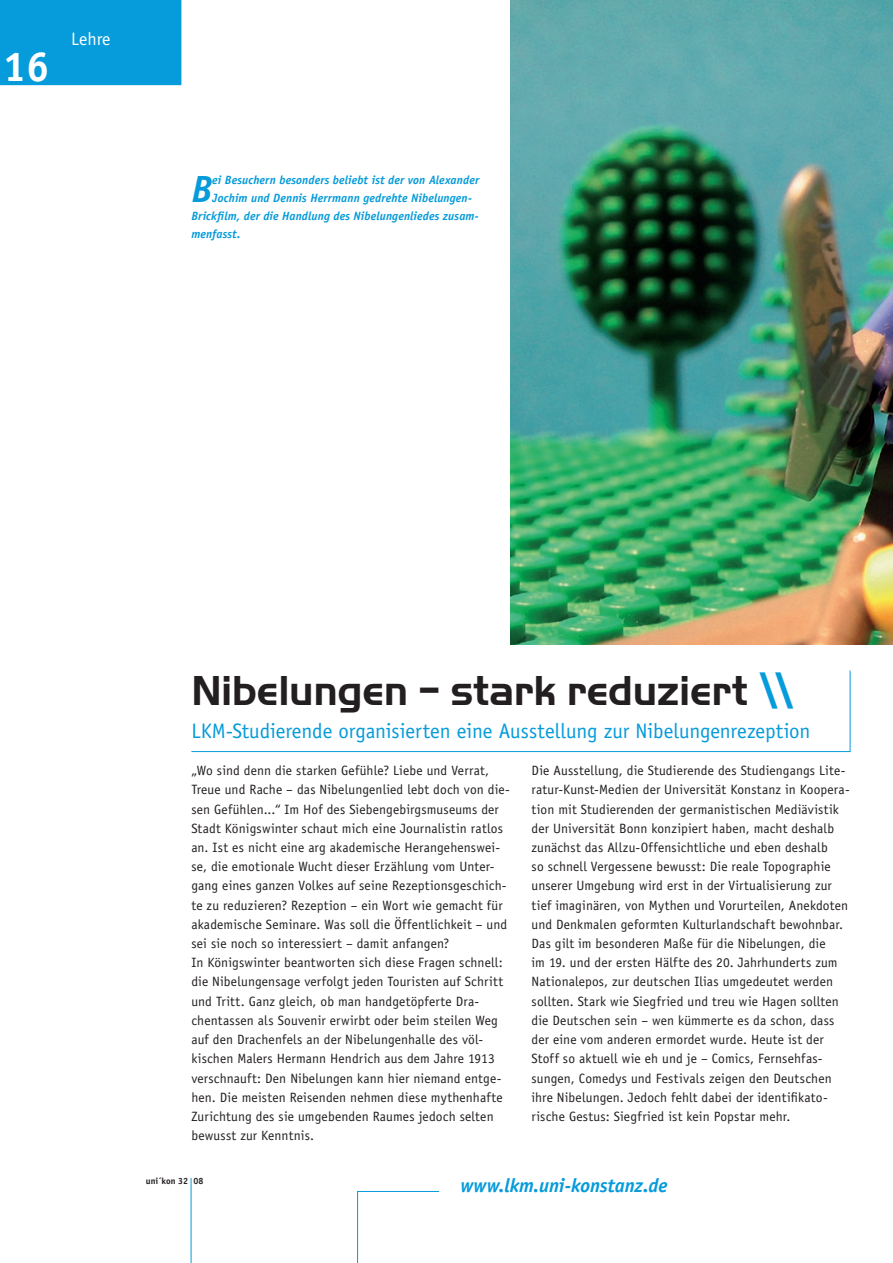
<style>
.page{position:relative;width:893px;height:1263px;background:#fff}
.page>*{position:absolute;margin:0;border:0;box-sizing:border-box;transform-origin:0 0}
.t1{font:700 43.5px "Handel Gothic EF";letter-spacing:-.005em;color:#231f20}
.t2{font:700 42px "Officina Sans Std";color:#fff}
.t3{font:italic 700 37.95px "Officina Sans Std";color:#069bda}
.t4{font:21px "Officina Sans Std";letter-spacing:-.005em;color:#069bda}
.t5{font:italic 700 19.5px "Officina Sans Std";letter-spacing:-.005em;color:#069bda}
.t6{font:18px "Officina Sans Std";color:#fff}
.t7{font:13.5px/19.2px "Officina Sans Std";letter-spacing:.01em;color:#231f20}
.t8{font:italic 700 12px "Officina Sans Std";letter-spacing:.01em;color:#069bda}
.t9{font:700 9px "Officina Sans Std";color:#231f20}
.s1{color:#069bda}
</style>
<div class="page">
<img style="left:510px;top:0;width:383px;height:645px">
<svg style="left:191px;top:670px;width:660px;height:82px"></svg>
<svg style="left:357px;top:1191px;width:83px;height:72px"></svg>
<hr style="left:191px;top:1178px;width:1px;height:85px;background:#069bda">
<div style="left:0;top:0;width:181px;height:85px;background:#069bda"></div>
<h2 class="t2" style="left:3px;top:41px;width:22px">16</h2>
<h3 class="t6" style="left:71px;top:28px;width:41px">Lehre</h3>
<h3 class="t3" style="left:191px;top:167px;width:22px">B</h3>
<p class="t8" style="left:212px;top:173px;width:268px">ei Besuchern besonders beliebt ist der von Alexander</p>
<p class="t8" style="left:212px;top:191px;width:261px">Jochim und Dennis Herrmann gedrehte Nibelungen-</p>
<p class="t8" style="left:191px;top:209px;width:289px">Brickfilm, der die Handlung des Nibelungenliedes zusam-</p>
<p class="t8" style="left:191px;top:227px;width:51px">menfasst.</p>
<h1 class="t1" style="left:191px;top:664px;width:605px">Nibelungen – stark reduziert <span class="s1">\\</span></h1>
<h3 class="t4" style="left:191px;top:718px;width:621px">LKM-Studierende organisierten eine Ausstellung zur Nibelungenrezeption</h3>
<p class="t7" style="left:191px;top:761px;width:320px">„Wo sind denn die starken Gefühle? Liebe und Verrat, Treue und Rache – das Nibelungenlied lebt doch von die&shy;sen Gefühlen...“ Im Hof des Siebengebirgsmuseums der Stadt Königswinter schaut mich eine Journalistin ratlos an. Ist es nicht eine arg akademische Herangehenswei&shy;se, die emotionale Wucht dieser Erzählung vom Unter&shy;gang eines ganzen Volkes auf seine Rezeptionsgeschich&shy;te zu reduzieren? Rezeption – ein Wort wie gemacht für akademische Seminare. Was soll die Öffentlichkeit – und sei sie noch so interessiert – damit anfangen?<br>In Königswinter beantworten sich diese Fragen schnell: die Nibelungensage verfolgt jeden Touristen auf Schritt und Tritt. Ganz gleich, ob man handgetöpferte Dra&shy;chentassen als Souvenir erwirbt oder beim steilen Weg auf den Drachenfels an der Nibelungenhalle des völ&shy;kischen Malers Hermann Hendrich aus dem Jahre 1913 verschnauft: Den Nibelungen kann hier niemand entge&shy;hen. Die meisten Reisenden nehmen diese mythenhafte Zurichtung des sie umgebenden Raumes jedoch selten bewusst zur Kenntnis.</p>
<p class="t7" style="left:531px;top:761px;width:320px">Die Ausstellung, die Studierende des Studiengangs Lite&shy;ratur-Kunst-Medien der Universität Konstanz in Koopera&shy;tion mit Studierenden der germanistischen Mediävistik der Universität Bonn konzipiert haben, macht deshalb zunächst das Allzu-Offensichtliche und eben deshalb<br>so schnell Vergessene bewusst: Die reale Topographie unserer Umgebung wird erst in der Virtualisierung zur tief imaginären, von Mythen und Vorurteilen, Anekdoten und Denkmalen geformten Kulturlandschaft bewohnbar.<br>Das gilt im besonderen Maße für die Nibelungen, die<br>im 19. und der ersten Hälfte des 20. Jahrhunderts zum Nationalepos, zur deutschen Ilias umgedeutet werden sollten. Stark wie Siegfried und treu wie Hagen sollten die Deutschen sein – wen kümmerte es da schon, dass der eine vom anderen ermordet wurde. Heute ist der Stoff so aktuell wie eh und je – Comics, Fernsehfas&shy;sungen, Comedys und Festivals zeigen den Deutschen ihre Nibelungen. Jedoch fehlt dabei der identifikato&shy;rische Gestus: Siegfried ist kein Popstar mehr.</p>
<p class="t9" style="left:146px;top:1176px;width:59px">uni´kon 32 08</p>
<h3 class="t5" style="left:460px;top:1174px;width:209px">www.lkm.uni-konstanz.de</h3>
</div>
